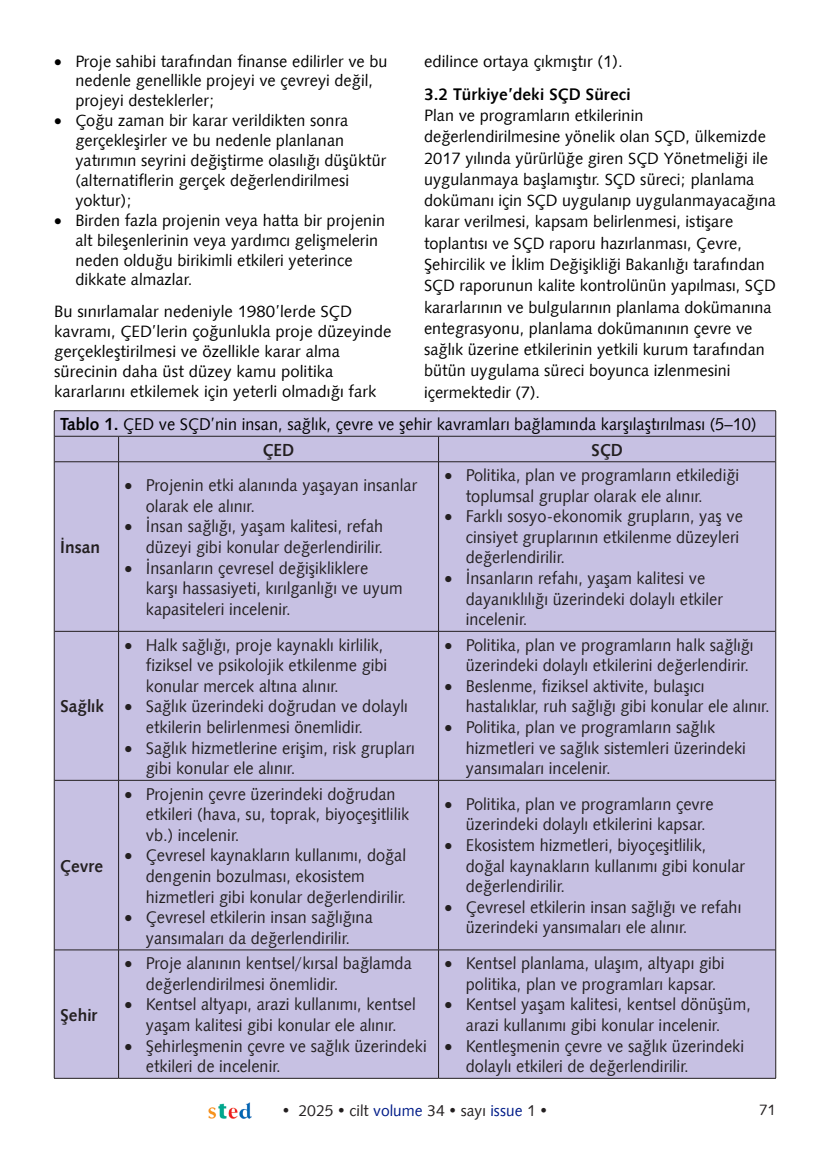
<style>
.page{position:relative;width:830px;height:1170px;background:#fff}
.page>*{position:absolute;margin:0;border:0;box-sizing:border-box;transform-origin:0 0}
.t1{font:17.1px/20.5px "Humanist 531 BT Roman A";color:#231f20;scale:.96 1}
.t2{font:17.1px "Humanist 531 BT Roman A";color:#000;scale:.96 1}
.t3{font:17.1px "Humanist 531 BT Bold A";color:#231f20;scale:.96 1}
.t4{font:16.5px/20px "Humanist 531 BT Roman A";color:#000}
.List_Paragraph{font:16.5px "Humanist 531 BT Bold A";color:#000}
.t5{font:15.75px "Humanist 531 BT Roman A";color:#231f20}
.t6{font:15px "Humanist 531 BT Roman A";color:#231f20}
.s1{font-family:"Humanist 531 BT Bold A"}
.s2{color:#001c88}
</style>
<div class="page">
<img style="left:209px;top:1102px;width:42px;height:16px">
<div style="left:55px;top:411px;width:720px;height:666px;background:#c7c1e3"></div>
<hr style="left:54px;top:410px;width:64px;height:1px;background:#231f20">
<hr style="left:118px;top:410px;width:320px;height:1px;background:#231f20">
<hr style="left:438px;top:410px;width:337px;height:1px;background:#231f20">
<hr style="left:54px;top:436px;width:64px;height:1px;background:#231f20">
<hr style="left:118px;top:436px;width:320px;height:1px;background:#231f20">
<hr style="left:438px;top:436px;width:337px;height:1px;background:#231f20">
<hr style="left:54px;top:461px;width:64px;height:1px;background:#231f20">
<hr style="left:118px;top:461px;width:320px;height:1px;background:#231f20">
<hr style="left:438px;top:461px;width:337px;height:1px;background:#231f20">
<hr style="left:54px;top:631px;width:64px;height:1px;background:#231f20">
<hr style="left:118px;top:631px;width:320px;height:1px;background:#231f20">
<hr style="left:438px;top:631px;width:337px;height:1px;background:#231f20">
<hr style="left:54px;top:780px;width:64px;height:1px;background:#231f20">
<hr style="left:118px;top:780px;width:320px;height:1px;background:#231f20">
<hr style="left:438px;top:780px;width:337px;height:1px;background:#231f20">
<hr style="left:54px;top:949px;width:64px;height:1px;background:#231f20">
<hr style="left:118px;top:949px;width:320px;height:1px;background:#231f20">
<hr style="left:438px;top:949px;width:337px;height:1px;background:#231f20">
<hr style="left:54px;top:1077px;width:64px;height:1px;background:#231f20">
<hr style="left:118px;top:1077px;width:320px;height:1px;background:#231f20">
<hr style="left:438px;top:1077px;width:337px;height:1px;background:#231f20">
<svg style="left:54px;top:411px;width:1px;height:50px"></svg>
<svg style="left:118px;top:436px;width:1px;height:25px"></svg>
<svg style="left:438px;top:436px;width:1px;height:25px"></svg>
<svg style="left:775px;top:411px;width:1px;height:50px"></svg>
<hr style="left:54px;top:461px;width:1px;height:170px;background:#231f20">
<hr style="left:118px;top:462px;width:1px;height:169px;background:#231f20">
<hr style="left:438px;top:462px;width:1px;height:169px;background:#231f20">
<hr style="left:775px;top:461px;width:1px;height:170px;background:#231f20">
<hr style="left:54px;top:631px;width:1px;height:149px;background:#231f20">
<hr style="left:118px;top:631px;width:1px;height:149px;background:#231f20">
<hr style="left:438px;top:631px;width:1px;height:149px;background:#231f20">
<hr style="left:775px;top:631px;width:1px;height:149px;background:#231f20">
<hr style="left:54px;top:780px;width:1px;height:169px;background:#231f20">
<hr style="left:118px;top:780px;width:1px;height:169px;background:#231f20">
<hr style="left:438px;top:780px;width:1px;height:169px;background:#231f20">
<hr style="left:775px;top:780px;width:1px;height:169px;background:#231f20">
<hr style="left:54px;top:949px;width:1px;height:128px;background:#231f20">
<hr style="left:118px;top:950px;width:1px;height:127px;background:#231f20">
<hr style="left:438px;top:950px;width:1px;height:127px;background:#231f20">
<hr style="left:775px;top:949px;width:1px;height:128px;background:#231f20">
<p class="t4" style="left:75px;top:50px;width:313px;text-indent:-21px">• Proje sahibi tarafından finanse edilirler ve bu nedenle genellikle projeyi ve çevreyi değil, projeyi desteklerler;</p>
<p class="t4" style="left:75px;top:110px;width:312px;text-indent:-21px">• Çoğu zaman bir karar verildikten sonra gerçekleşirler ve bu nedenle planlanan yatırımın seyrini değiştirme olasılığı düşüktür (alternatiflerin gerçek değerlendirilmesi yoktur);</p>
<p class="t4" style="left:75px;top:210px;width:311px;text-indent:-21px">• Birden fazla projenin veya hatta bir projenin alt bileşenlerinin veya yardımcı gelişmelerin neden olduğu birikimli etkileri yeterince dikkate almazlar.</p>
<p class="t4" style="left:54px;top:301px;width:339px">Bu sınırlamalar nedeniyle 1980’lerde SÇD kavramı, ÇED’lerin çoğunlukla proje düzeyinde gerçekleştirilmesi ve özellikle karar alma sürecinin daha üst düzey kamu politika kararlarını etkilemek için yeterli olmadığı fark</p>
<p class="t4" style="left:424px;top:50px;width:200px">edilince ortaya çıkmıştır (1).</p>
<p class="List_Paragraph" style="left:424px;top:84px;width:208px">3.2 Türkiye’deki SÇD Süreci</p>
<p class="t4" style="left:424px;top:104px;width:353px;line-height:21.3px">Plan ve programların etkilerinin değerlendirilmesine yönelik olan SÇD, ülkemizde 2017 yılında yürürlüğe giren SÇD Yönetmeliği ile uygulanmaya başlamıştır. SÇD süreci; planlama dokümanı için SÇD uygulanıp uygulanmayacağına karar verilmesi, kapsam belirlenmesi, istişare toplantısı ve SÇD raporu hazırlanması, Çevre, Şehircilik ve İklim Değişikliği Bakanlığı tarafından SÇD raporunun kalite kontrolünün yapılması, SÇD kararlarının ve bulgularının planlama dokümanına entegrasyonu, planlama dokümanının çevre ve sağlık üzerine etkilerinin yetkili kurum tarafından bütün uygulama süreci boyunca izlenmesini içermektedir (7).</p>
<p class="t2" style="left:60px;top:413px;width:726px"><span class="s1">Tablo 1.</span> ÇED ve SÇD’nin insan, sağlık, çevre ve şehir kavramları bağlamında karşılaştırılması (5–10)</p>
<p class="t3" style="left:263px;top:439px;width:34px">ÇED</p>
<p class="t3" style="left:591px;top:439px;width:34px">SÇD</p>
<p class="t3" style="left:60px;top:536px;width:43px">İnsan</p>
<p class="t3" style="left:60px;top:695px;width:47px">Sağlık</p>
<p class="t3" style="left:60px;top:855px;width:46px">Çevre</p>
<p class="t3" style="left:60px;top:1004px;width:40px">Şehir</p>
<p class="t1" style="left:146px;top:474px;width:284px;text-indent:-21px">• Projenin etki alanında yaşayan insanlar olarak ele alınır.</p>
<p class="t1" style="left:124px;top:516px;width:271px;text-align:right">• İnsan sağlığı, yaşam kalitesi, refah düzeyi gibi konular değerlendirilir.</p>
<p class="t1" style="left:146px;top:557px;width:269px;text-indent:-21px">• İnsanların çevresel değişikliklere karşı hassasiyeti, kırılganlığı ve uyum kapasiteleri incelenir.</p>
<p class="t1" style="left:146px;top:634px;width:253px;text-indent:-21px">• Halk sağlığı, proje kaynaklı kirlilik, fiziksel ve psikolojik etkilenme gibi konular mercek altına alınır.</p>
<p class="t1" style="left:146px;top:695px;width:274px;text-indent:-21px">• Sağlık üzerindeki doğrudan ve dolaylı etkilerin belirlenmesi önemlidir.</p>
<p class="t1" style="left:146px;top:736px;width:282px;text-indent:-21px">• Sağlık hizmetlerine erişim, risk grupları gibi konular ele alınır.</p>
<p class="t1" style="left:146px;top:783px;width:276px;text-indent:-21px">• Projenin çevre üzerindeki doğrudan etkileri (hava, su, toprak, biyoçeşitlilik vb.) incelenir.</p>
<p class="t1" style="left:146px;top:844px;width:272px;text-indent:-21px">• Çevresel kaynakların kullanımı, doğal dengenin bozulması, ekosistem hizmetleri gibi konular değerlendirilir.</p>
<p class="t1" style="left:124px;top:906px;width:260px;text-align:center">• Çevresel etkilerin insan sağlığına yansımaları da değerlendirilir.</p>
<p class="t1" style="left:146px;top:952px;width:278px;text-indent:-21px">• Proje alanının kentsel/kırsal bağlamda değerlendirilmesi önemlidir.</p>
<p class="t1" style="left:124px;top:993px;width:305px;text-align:center">• Kentsel altyapı, arazi kullanımı, kentsel yaşam kalitesi gibi konular ele alınır.</p>
<p class="t1" style="left:146px;top:1034px;width:294px;text-indent:-21px">• Şehirleşmenin çevre ve sağlık üzerindeki etkileri de incelenir.</p>
<p class="t1" style="left:465px;top:464px;width:286px;text-indent:-21px">• Politika, plan ve programların etkilediği toplumsal gruplar olarak ele alınır.</p>
<p class="t1" style="left:465px;top:505px;width:290px;text-indent:-21px">• Farklı sosyo-ekonomik grupların, yaş ve cinsiyet gruplarının etkilenme düzeyleri değerlendirilir.</p>
<p class="t1" style="left:465px;top:567px;width:269px;text-indent:-21px">• İnsanların refahı, yaşam kalitesi ve dayanıklılığı üzerindeki dolaylı etkiler incelenir.</p>
<p class="t1" style="left:444px;top:634px;width:323px;text-align:right">• Politika, plan ve programların halk sağlığı üzerindeki dolaylı etkilerini değerlendirir.</p>
<p class="t1" style="left:465px;top:675px;width:318px;text-indent:-21px">• Beslenme, fiziksel aktivite, bulaşıcı hastalıklar, ruh sağlığı gibi konular ele alınır.</p>
<p class="t1" style="left:465px;top:716px;width:293px;text-indent:-21px">• Politika, plan ve programların sağlık hizmetleri ve sağlık sistemleri üzerindeki yansımaları incelenir.</p>
<p class="t1" style="left:465px;top:793px;width:259px;text-indent:-21px">• Politika, plan ve programların çevre üzerindeki dolaylı etkilerini kapsar.</p>
<p class="t1" style="left:465px;top:834px;width:292px;text-indent:-21px">• Ekosistem hizmetleri, biyoçeşitlilik, doğal kaynakların kullanımı gibi konular değerlendirilir.</p>
<p class="t1" style="left:465px;top:896px;width:288px;text-indent:-21px">• Çevresel etkilerin insan sağlığı ve refahı üzerindeki yansımaları ele alınır.</p>
<p class="t1" style="left:465px;top:952px;width:271px;text-indent:-21px">• Kentsel planlama, ulaşım, altyapı gibi politika, plan ve programları kapsar.</p>
<p class="t1" style="left:444px;top:993px;width:320px;text-align:center">• Kentsel yaşam kalitesi, kentsel dönüşüm, arazi kullanımı gibi konular incelenir.</p>
<p class="t1" style="left:465px;top:1034px;width:291px;text-indent:-21px">• Kentleşmenin çevre ve sağlık üzerindeki dolaylı etkileri de değerlendirilir.</p>
<p class="t5" style="left:282px;top:1100px;width:266px">• 2025 • cilt <span class="s2">volume</span> 34 • sayı <span class="s2">issue</span> 1 •</p>
<p class="t6" style="left:758px;top:1100px;width:18px">71</p>
</div>
